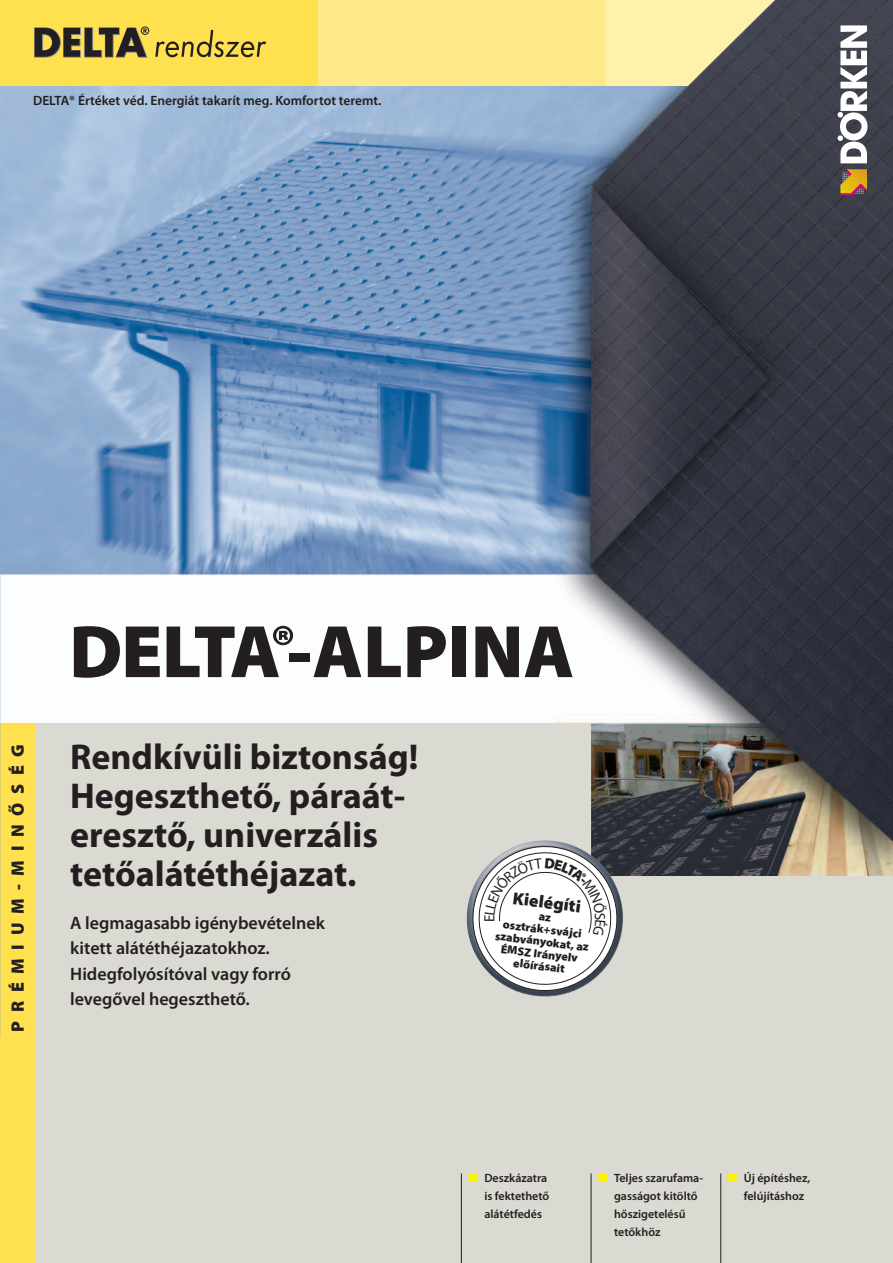
<style>
.page{position:relative;width:893px;height:1263px;background:#fff}
.page>*{position:absolute;margin:0;border:0;box-sizing:border-box;transform-origin:0 0}
.Bau_ProdNameKurz_50{font:900 75px "Delta Myriad Pro";letter-spacing:-.035em;color:#231f20}
.Subhead_24_26_B_Abn{font:700 36px/39px "Myriad Pro Doerken";color:#231f20}
.Untersubhead_12_17_S{font:600 18px/25.5px "Myriad Pro Doerken";color:#231f20}
.Bau_Kasten_12_14_4_B{font:900 18px "Myriad Pro Doerken";letter-spacing:.48em;color:#231f20}
.t1{font:900 17.4px "Myriad Pro Doerken";color:#231f20}
.t2{font:14.85px "Myriad Pro Doerken";color:#231f20}
.Slogan_9_10_8_Sb_wei{font:600 13.5px "Myriad Pro Doerken";color:#231f20}
.Fliess_8_12_Sb_AufzG{font:600 12px/18px "Myriad Pro Doerken";color:#231f20}
.t3{font:900 11.85px/12.3px "Myriad Pro Doerken";color:#231f20;text-align:center}
.s1{font-family:"Myriad Pro Doerken"}
.s2{color:#fff101}
</style>
<div class="page">
<div style="left:0;top:723px;width:893px;height:540px;background:#dad9d2"></div>
<hr style="left:461px;top:1173px;width:1px;height:90px;background:#231f20">
<hr style="left:591px;top:1173px;width:1px;height:90px;background:#231f20">
<hr style="left:720px;top:1173px;width:1px;height:90px;background:#231f20">
<div style="left:0;top:723px;width:34px;height:540px;background:#ffe04e"></div>
<img style="left:0;top:85px;width:893px;height:791px">
<div style="left:0;top:0;width:319px;height:85px;background:#ffe04e"></div>
<div style="left:319px;top:0;width:287px;height:85px;background:#ffea89"></div>
<img style="left:589px;top:0;width:304px;height:841px">
<svg style="left:837px;top:25px;width:30px;height:138px"></svg>
<svg style="left:840px;top:169px;width:27px;height:26px"></svg>
<svg style="left:34px;top:26px;width:115px;height:32px"></svg>
<svg style="left:155px;top:30px;width:111px;height:27px"></svg>
<img style="left:462px;top:840px;width:166px;height:36px">
<svg style="left:464px;top:837px;width:162px;height:160px"></svg>
<p class="Slogan_9_10_8_Sb_wei" style="left:33px;top:92px;width:350px">DELTA® Értéket véd. Energiát takarít meg. Komfortot teremt.</p>
<p class="Bau_Kasten_12_14_4_B" style="left:6px;top:1031px;width:289px;rotate:-90deg">PRÉMIUM-MINŐSÉG</p>
<p class="Bau_ProdNameKurz_50" style="left:69px;top:602px;width:506px">DELTA®-<span class="s1">ALPINA</span></p>
<p class="Subhead_24_26_B_Abn" style="left:70px;top:736px;width:350px">Rendkívüli biztonság!<br>Hegeszthető, páraát&shy;eresztő, univerzális tetőalátéthéjazat.</p>
<p class="Untersubhead_12_17_S" style="left:70px;top:909px;width:256px">A legmagasabb igénybevételnek kitett alátéthéjazatokhoz.<br>Hidegfolyósítóval vagy forró levegővel hegeszthető.</p>
<p class="t1" style="left:514px;top:887px;width:70px;rotate:7deg">Kielégíti</p>
<p class="t3" style="left:499px;top:905px;width:96px;rotate:7deg">az osztrák+svájci szabványokat, az<br>ÉMSZ Irányelv előírásait</p>
<p class="t2" style="left:480px;top:922px;width:9px;rotate:-90deg">E</p>
<p class="Fliess_8_12_Sb_AufzG" style="left:484px;top:1168px;width:67px;text-indent:-16px"><span class="s2">■</span> Deszkázatra is fektethető alátétfedés</p>
<p class="Fliess_8_12_Sb_AufzG" style="left:614px;top:1168px;width:91px;text-indent:-16px"><span class="s2">■</span> Teljes szarufama&shy;gasságot kitöltő hőszigetelésű tetőkhöz</p>
<p class="Fliess_8_12_Sb_AufzG" style="left:744px;top:1168px;width:68px;text-indent:-16px"><span class="s2">■</span> Új építéshez, felújításhoz</p>
</div>
